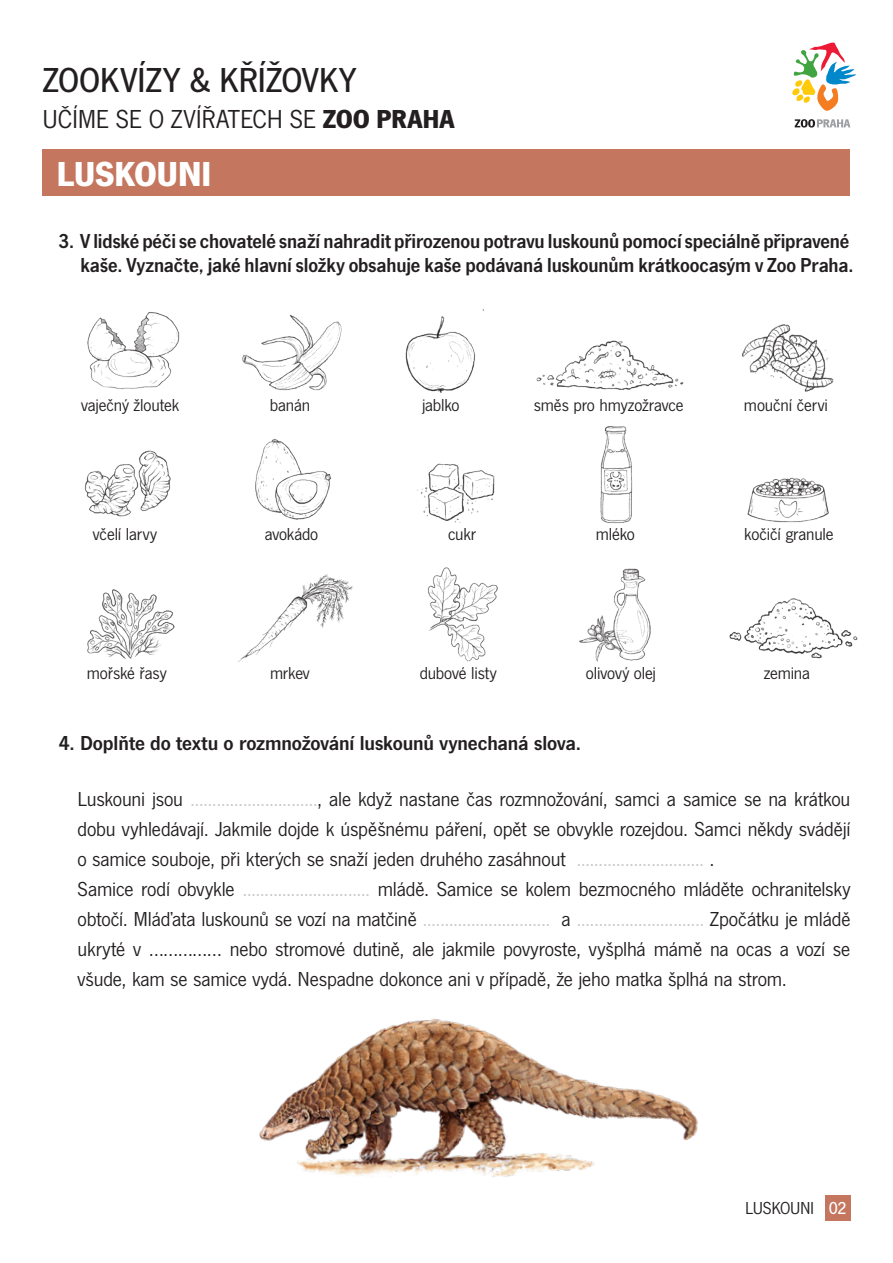
<style>
.page{position:relative;width:893px;height:1263px;background:#fff}
.page>*{position:absolute;margin:0;border:0;box-sizing:border-box;transform-origin:0 0}
.t1{font:500 36px "News Got";letter-spacing:-.005em;color:#231f20}
.t2{font:700 36px "News Got";letter-spacing:-.02em;color:#fff}
.t3{font:27px "News Got";letter-spacing:-.01em;color:#231f20}
.t4{font:21px/30px "News Got";letter-spacing:-.01em;color:#231f20}
.t5{font:21px/24px "News Got Dem";letter-spacing:-.005em;color:#231f20;text-align:right}
.t6{font:18px "News Got";letter-spacing:-.01em;color:#231f20}
.t7{font:500 18px "News Got";color:#fff}
.s1{font-weight:700}
.s2{color:#c7c8ca}
</style>
<div class="page">
<svg style="left:795px;top:119px;width:55px;height:9px"></svg>
<svg style="left:792px;top:42px;width:64px;height:69px"></svg>
<div style="left:43px;top:149px;width:807px;height:47px;background:#c4775e"></div>
<div style="left:825px;top:1195px;width:25px;height:25px;background:#c4775e"></div>
<img style="left:259px;top:1019px;width:439px;height:158px">
<img style="left:536px;top:340px;width:148px;height:50px">
<img style="left:579px;top:568px;width:72px;height:94px">
<img style="left:427px;top:567px;width:71px;height:95px">
<img style="left:747px;top:477px;width:82px;height:46px">
<img style="left:600px;top:426px;width:33px;height:98px">
<img style="left:417px;top:463px;width:78px;height:60px">
<img style="left:255px;top:439px;width:76px;height:81px">
<img style="left:85px;top:450px;width:86px;height:67px">
<img style="left:238px;top:574px;width:115px;height:88px">
<img style="left:87px;top:589px;width:88px;height:70px">
<img style="left:741px;top:324px;width:93px;height:68px">
<img style="left:729px;top:598px;width:129px;height:61px">
<img style="left:405px;top:309px;width:78px;height:84px">
<img style="left:242px;top:314px;width:100px;height:77px">
<img style="left:87px;top:312px;width:93px;height:78px">
<h1 class="t1" style="left:43px;top:60px;width:316px">ZOOKVÍZY &amp; KŘÍŽOVKY</h1>
<p class="t3" style="left:43px;top:104px;width:414px">UČÍME SE O ZVÍŘATECH SE <span class="s1">ZOO PRAHA</span></p>
<h1 class="t2" style="left:57px;top:153px;width:157px">LUSKOUNI</h1>
<p class="t5" style="left:59px;top:229px;width:796px">3. V lidské péči se chovatelé snaží nahradit přirozenou potravu luskounů pomocí speciálně připravené kaše. Vyznačte, jaké hlavní složky obsahuje kaše podávaná luskounům krátkoocasým v Zoo Praha.</p>
<p class="t6" style="left:81px;top:395px;width:100px">vaječný žloutek</p>
<p class="t6" style="left:534px;top:395px;width:151px">směs pro hmyzožravce</p>
<p class="t6" style="left:744px;top:395px;width:86px">mouční červi</p>
<p class="t6" style="left:270px;top:395px;width:42px">banán</p>
<p class="t6" style="left:422px;top:395px;width:39px">jablko</p>
<p class="t6" style="left:93px;top:524px;width:66px">včelí larvy</p>
<p class="t6" style="left:265px;top:524px;width:55px">avokádo</p>
<p class="t6" style="left:448px;top:524px;width:30px">cukr</p>
<p class="t6" style="left:596px;top:524px;width:41px">mléko</p>
<p class="t6" style="left:744px;top:524px;width:91px">kočičí granule</p>
<p class="t6" style="left:87px;top:663px;width:81px">mořské řasy</p>
<p class="t6" style="left:270px;top:663px;width:41px">mrkev</p>
<p class="t6" style="left:420px;top:663px;width:79px">dubové listy</p>
<p class="t6" style="left:586px;top:663px;width:72px">olivový olej</p>
<p class="t6" style="left:764px;top:663px;width:48px">zemina</p>
<p class="t5" style="left:58px;top:731px;width:524px">4. Doplňte do textu o rozmnožování luskounů vynechaná slova.</p>
<p class="t4" style="left:78px;top:785px;width:774px">Luskouni jsou <span class="s2">.............................</span>, ale když nastane čas rozmnožování, samci a samice se na krátkou dobu vyhledávají. Jakmile dojde k úspěšnému páření, opět se obvykle rozejdou. Samci někdy svádějí o samice souboje, při kterých se snaží jeden druhého zasáhnout <span class="s2">.............................</span> .<br>Samice rodí obvykle <span class="s2">.............................</span> mládě. Samice se kolem bezmocného mláděte ochranitelsky obtočí. Mláďata luskounů se vozí na matčině <span class="s2">.............................</span> a <span class="s2">.............................</span> Zpočátku je mládě ukryté v …………… nebo stromové dutině, ale jakmile povyroste, vyšplhá mámě na ocas a vozí se všude, kam se samice vydá. Nespadne dokonce ani v případě, že jeho matka šplhá na strom.</p>
<p class="t6" style="left:745px;top:1198px;width:71px">LUSKOUNI</p>
<p class="t7" style="left:829px;top:1198px;width:19px">02</p>
</div>
